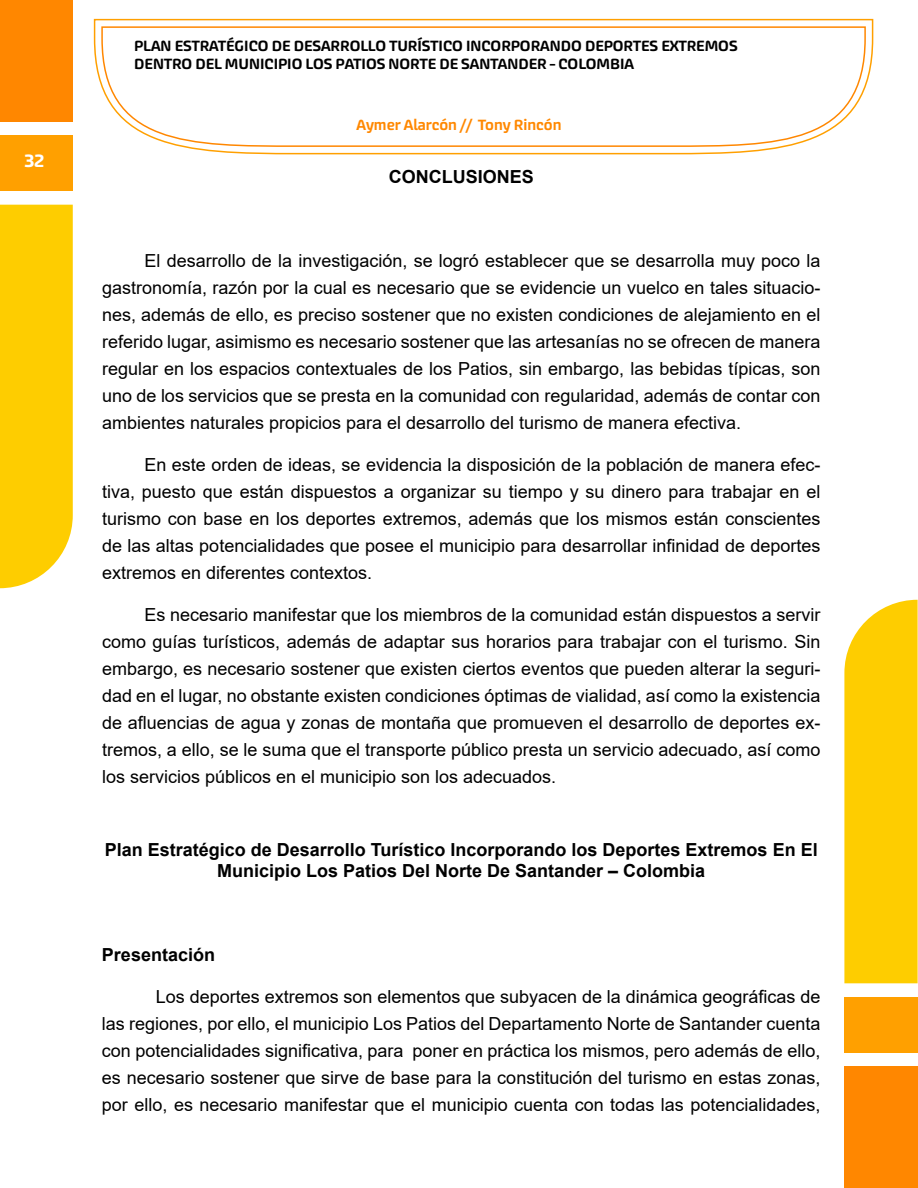
<style>
.page{position:relative;width:918px;height:1188px;background:#fff}
.page>*{position:absolute;margin:0;border:0;box-sizing:border-box;transform-origin:0 0}
.t1{font:18px/27px "Arial";color:#000;text-align:justify}
.t2{font:700 18px/21.6px "Arial";color:#000;text-align:center}
.t3{font:500 18px "Akceler Aalt";color:#fff}
.t4{font:500 15px/18px "Akceler Aalt";color:#000}
.t5{font:500 15px "Akceler Aalt";color:#f80}
</style>
<div class="page">
<div style="left:0;top:0;width:73px;height:122px;background:#ff8700"></div>
<div style="left:0;top:135px;width:73px;height:56px;background:#ffa000"></div>
<div style="left:0;top:205px;width:73px;height:383px;background:#fecd00"></div>
<div style="left:844px;top:1066px;width:74px;height:122px;background:#ff8700"></div>
<div style="left:844px;top:997px;width:74px;height:56px;background:#ffa000"></div>
<div style="left:844px;top:600px;width:74px;height:383px;background:#fecd00"></div>
<svg style="left:93px;top:18px;width:781px;height:137px"></svg>
<svg style="left:101px;top:26px;width:766px;height:122px"></svg>
<p class="t3" style="left:24px;top:147px;width:21px">32</p>
<p class="t4" style="left:134px;top:36px;width:605px">PLAN ESTRATÉGICO DE DESARROLLO TURÍSTICO INCORPORANDO DEPORTES EXTREMOS<br>DENTRO DEL MUNICIPIO LOS PATIOS NORTE DE SANTANDER – COLOMBIA</p>
<p class="t5" style="left:356px;top:114px;width:207px">Aymer Alarcón // Tony Rincón</p>
<p class="t2" style="left:389px;top:166px;width:147px">CONCLUSIONES</p>
<p class="t1" style="left:102px;top:247px;width:720px;text-indent:43px">El desarrollo de la investigación, se logró establecer que se desarrolla muy poco la gastronomía, razón por la cual es necesario que se evidencie un vuelco en tales situacio&shy;nes, además de ello, es preciso sostener que no existen condiciones de alejamiento en el referido lugar, asimismo es necesario sostener que las artesanías no se ofrecen de manera regular en los espacios contextuales de los Patios, sin embargo, las bebidas típicas, son uno de los servicios que se presta en la comunidad con regularidad, además de contar con ambientes naturales propicios para el desarrollo del turismo de manera efectiva.</p>
<p class="t1" style="left:102px;top:451px;width:720px;text-indent:43px">En este orden de ideas, se evidencia la disposición de la población de manera efec&shy;tiva, puesto que están dispuestos a organizar su tiempo y su dinero para trabajar en el turismo con base en los deportes extremos, además que los mismos están conscientes de las altas potencialidades que posee el municipio para desarrollar infinidad de deportes extremos en diferentes contextos.</p>
<p class="t1" style="left:102px;top:601px;width:720px;text-indent:43px">Es necesario manifestar que los miembros de la comunidad están dispuestos a servir como guías turísticos, además de adaptar sus horarios para trabajar con el turismo. Sin embargo, es necesario sostener que existen ciertos eventos que pueden alterar la seguri&shy;dad en el lugar, no obstante existen condiciones óptimas de vialidad, así como la existencia de afluencias de agua y zonas de montaña que promueven el desarrollo de deportes ex&shy;tremos, a ello, se le suma que el transporte público presta un servicio adecuado, así como los servicios públicos en el municipio son los adecuados.</p>
<p class="t2" style="left:105px;top:839px;width:714px">Plan Estratégico de Desarrollo Turístico Incorporando los Deportes Extremos En El<br>Municipio Los Patios Del Norte De Santander – Colombia</p>
<p class="t2" style="left:102px;top:944px;width:115px">Presentación</p>
<p class="t1" style="left:102px;top:983px;width:720px;text-indent:54px">Los deportes extremos son elementos que subyacen de la dinámica geográficas de las regiones, por ello, el municipio Los Patios del Departamento Norte de Santander cuenta con potencialidades significativa, para poner en práctica los mismos, pero además de ello, es necesario sostener que sirve de base para la constitución del turismo en estas zonas, por ello, es necesario manifestar que el municipio cuenta con todas las potencialidades,</p>
</div>
